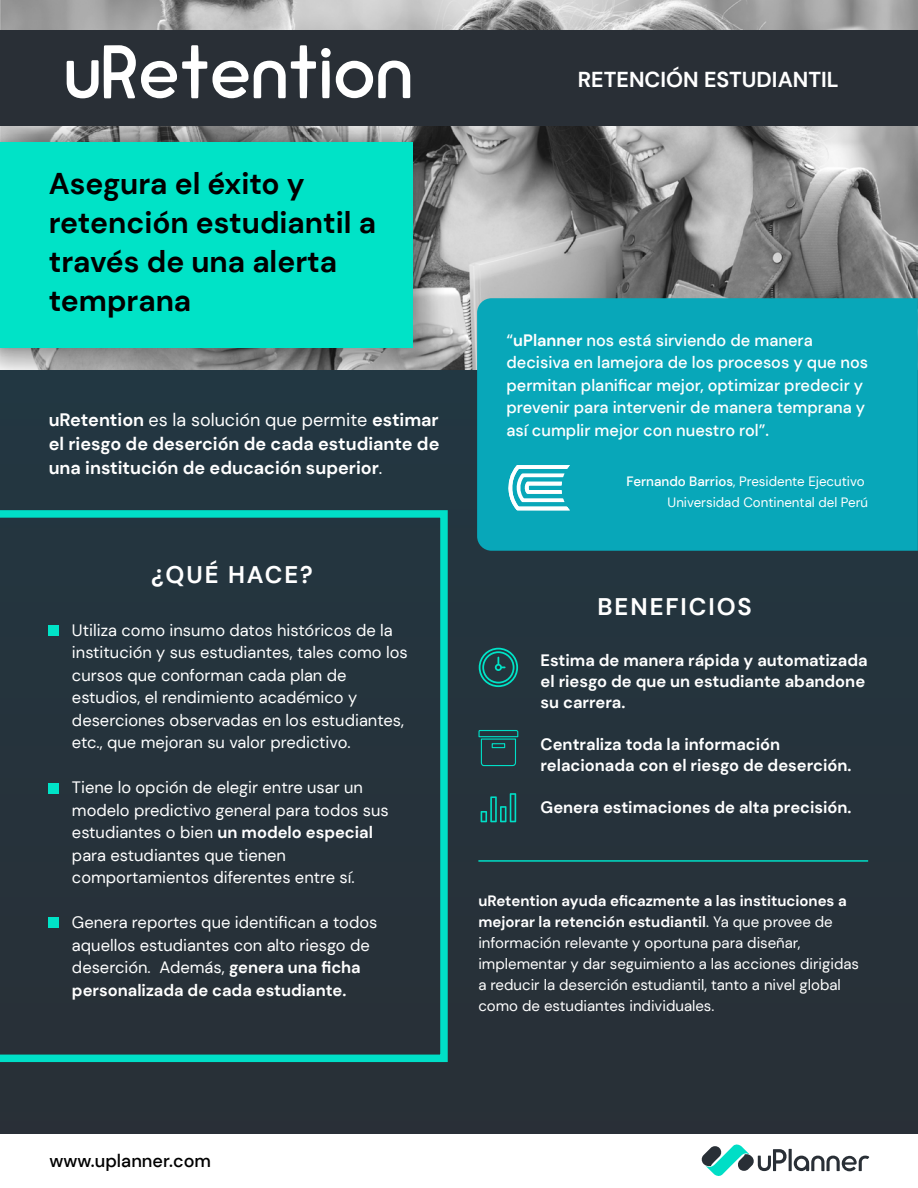
<style>
.page{position:relative;width:918px;height:1188px;background:#fff}
.page>*{position:absolute;margin:0;border:0;box-sizing:border-box;transform-origin:0 0}
.t1{font:700 30px/39px "DM Sans";color:#000}
.t2{font:700 24px "DM Sans";letter-spacing:.08em;color:#fff}
.t3{font:700 21.6px "DM Sans";color:#fff}
.t4{font:700 18px/24px "DM Sans";color:#fff;text-align:justify}
.t5{font:500 18px "DM Sans";color:#000}
.t6{font:16.5px/22.5px "DM Sans";color:#fff}
.t7{font:500 16.5px/22.5px "DM Sans";color:#fff}
.t8{font:700 16.5px/21px "DM Sans";color:#fff}
.t9{font:15px/21px "DM Sans";color:#fff}
.t10{font:13.5px/21px "DM Sans";color:#fff;text-align:right}
.s1{font-weight:400}
.s2{font-weight:700}
.s3{font-weight:500}
</style>
<div class="page">
<img style="left:0;top:0;width:918px;height:371px">
<img style="left:0;top:126px;width:456px;height:245px">
<img style="left:0;top:129px;width:425px;height:233px">
<div style="left:0;top:142px;width:412px;height:206px;background:#00e3c7"></div>
<div style="left:0;top:30px;width:918px;height:96px;background:#292f36"></div>
<svg style="left:67px;top:45px;width:343px;height:53px"></svg>
<div style="left:0;top:371px;width:918px;height:817px;background:#26323b"></div>
<div style="left:0;top:1135px;width:918px;height:53px;background:#fff"></div>
<svg style="left:701px;top:1144px;width:168px;height:32px"></svg>
<hr style="left:478px;top:860px;width:390px;height:2px;background:#00dfc7">
<svg style="left:479px;top:648px;width:39px;height:39px"></svg>
<svg style="left:478px;top:730px;width:41px;height:37px"></svg>
<svg style="left:481px;top:793px;width:35px;height:29px"></svg>
<div style="left:477px;top:298px;width:441px;height:253px;background:#08a7b9"></div>
<svg style="left:508px;top:465px;width:62px;height:45px;background:#7acfd9"></svg>
<svg style="left:0;top:510px;width:448px;height:552px"></svg>
<h1 class="t1" style="left:49px;top:163px;width:329px">Asegura el éxito y retención estudiantil a través de una alerta temprana</h1>
<p class="t4" style="left:49px;top:408px;width:392px">uRetention <span class="s1">es la solución que permite</span> estimar el riesgo de deserción de cada estudiante de una institución de educación superior<span class="s1">.</span></p>
<h2 class="t2" style="left:151px;top:559px;width:163px">¿QUÉ HACE?</h2>
<p class="t6" style="left:72px;top:619px;width:337px">Utiliza como insumo datos históricos de la institución y sus estudiantes, tales como los cursos que conforman cada plan de estudios, el rendimiento académico y deserciones observadas en los estudiantes, etc., que mejoran su valor predictivo.</p>
<p class="t6" style="left:72px;top:776px;width:318px">Tiene lo opción de elegir entre usar un modelo predictivo general para todos sus estudiantes o bien <span class="s2">un modelo especial </span>para estudiantes que tienen comportamientos diferentes entre sí.</p>
<p class="t6" style="left:72px;top:911px;width:307px">Genera reportes que identifican a todos aquellos estudiantes con alto riesgo de deserción. Además, <span class="s2">genera una ficha personalizada de cada estudiante.</span></p>
<h3 class="t3" style="left:578px;top:66px;width:262px">RETENCIÓN ESTUDIANTIL</h3>
<p class="t7" style="left:507px;top:328px;width:363px">“<span class="s2">uPlanner</span> nos está sirviendo de manera decisiva en lamejora de los procesos y que nos permitan planificar mejor, optimizar predecir y prevenir para intervenir de manera temprana y así cumplir mejor con nuestro rol”.</p>
<p class="t10" style="left:627px;top:471px;width:243px"><span class="s3">Fernando Barrios</span>, Presidente Ejecutivo<br>Universidad Continental del Perú</p>
<h2 class="t2" style="left:598px;top:592px;width:156px">BENEFICIOS</h2>
<p class="t8" style="left:541px;top:650px;width:329px">Estima de manera rápida y automatizada el riesgo de que un estudiante abandone su carrera.</p>
<p class="t8" style="left:541px;top:734px;width:312px">Centraliza toda la información relacionada con el riesgo de deserción.</p>
<p class="t8" style="left:541px;top:797px;width:313px">Genera estimaciones de alta precisión.</p>
<p class="t9" style="left:478px;top:890px;width:382px"><span class="s2">uRetention ayuda eficazmente a las instituciones a mejorar la retención estudiantil</span>. Ya que provee de información relevante y oportuna para diseñar, implementar y dar seguimiento a las acciones dirigidas a reducir la deserción estudiantil, tanto a nivel global como de estudiantes individuales.</p>
<p class="t5" style="left:49px;top:1150px;width:163px">www.uplanner.com</p>
</div>
